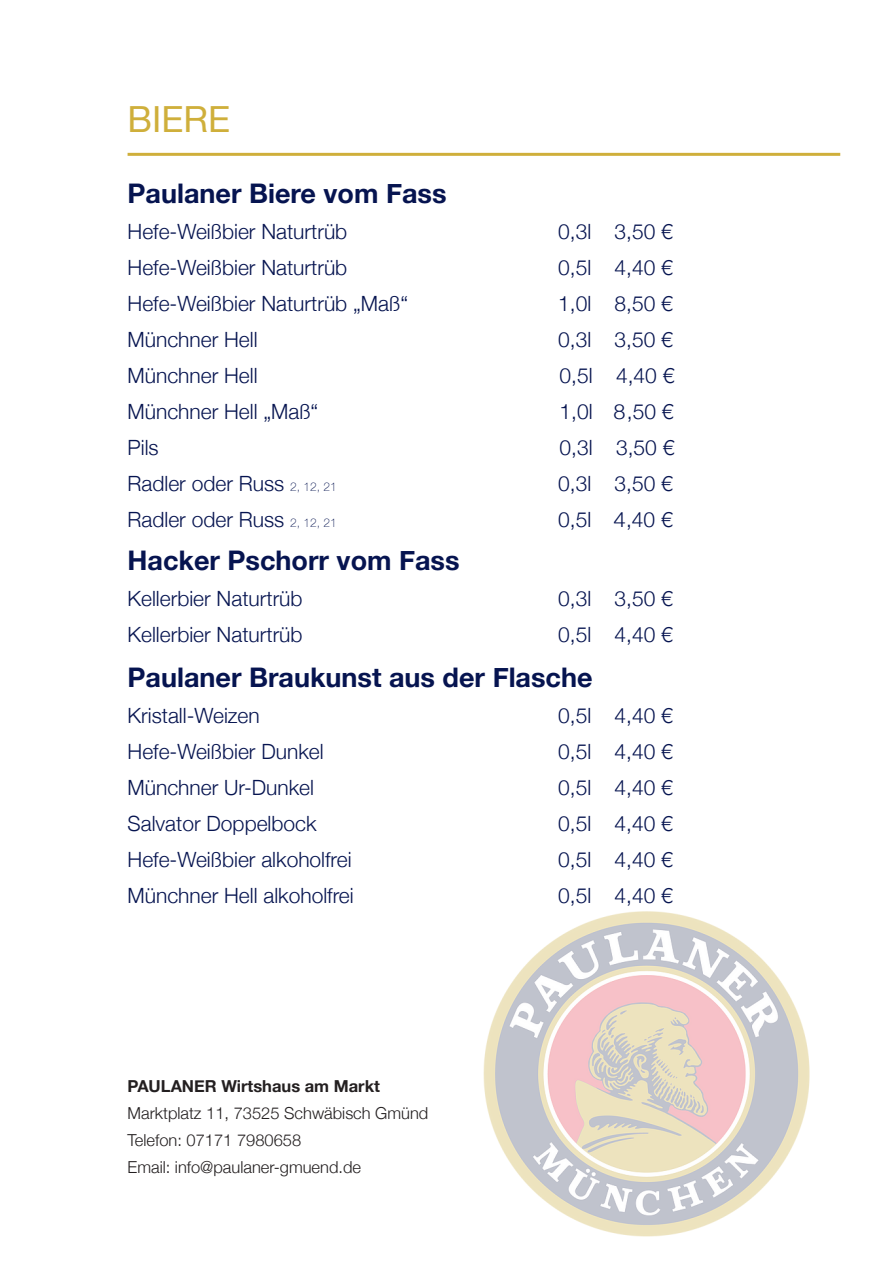
<style>
.page{position:relative;width:893px;height:1263px;background:#fff}
.page>*{position:absolute;margin:0;border:0;box-sizing:border-box;transform-origin:0 0}
.t1{font:36px "Helvetica Neue";color:#cfaf3b}
.t2{font:700 27px "Helvetica Neue";color:#061450}
.t3{font:300 21px "Helvetica Neue";color:#061450}
.t4{font:300 16.5px "Helvetica Neue";color:#231f20}
.t5{font:700 16.5px "Helvetica Neue";color:#231f20}
.s1{font-weight:100;font-size:12px}
</style>
<div class="page">
<hr style="left:128px;top:153px;width:712px;height:3px;background:#cfaf3b">
<img style="left:483px;top:911px;width:327px;height:326px">
<p class="t1" style="left:128px;top:93px;width:104px">BIERE</p>
<p class="t2" style="left:128px;top:172px;width:321px">Paulaner Biere vom Fass</p>
<p class="t3" style="left:128px;top:214px;width:221px">Hefe-Weißbier Naturtrüb</p>
<p class="t3" style="left:558px;top:214px;width:116px">0,3l 3,50 €</p>
<p class="t3" style="left:128px;top:250px;width:221px">Hefe-Weißbier Naturtrüb</p>
<p class="t3" style="left:558px;top:250px;width:116px">0,5l 4,40 €</p>
<p class="t3" style="left:128px;top:286px;width:282px">Hefe-Weißbier Naturtrüb „Maß“</p>
<p class="t3" style="left:558px;top:286px;width:116px">1,0l 8,50 €</p>
<p class="t3" style="left:128px;top:322px;width:132px">Münchner Hell</p>
<p class="t3" style="left:558px;top:322px;width:116px">0,3l 3,50 €</p>
<p class="t3" style="left:128px;top:358px;width:132px">Münchner Hell</p>
<p class="t3" style="left:560px;top:358px;width:116px">0,5l 4,40 €</p>
<p class="t3" style="left:128px;top:394px;width:192px">Münchner Hell „Maß“</p>
<p class="t3" style="left:560px;top:394px;width:116px">1,0l 8,50 €</p>
<p class="t3" style="left:128px;top:430px;width:33px">Pils</p>
<p class="t3" style="left:560px;top:430px;width:116px">0,3l 3,50 €</p>
<p class="t3" style="left:128px;top:466px;width:211px">Radler oder Russ <span class="s1">2, 12, 21</span></p>
<p class="t3" style="left:558px;top:466px;width:116px">0,3l 3,50 €</p>
<p class="t3" style="left:128px;top:502px;width:211px">Radler oder Russ <span class="s1">2, 12, 21</span></p>
<p class="t3" style="left:558px;top:502px;width:116px">0,5l 4,40 €</p>
<p class="t2" style="left:128px;top:539px;width:334px">Hacker Pschorr vom Fass</p>
<p class="t3" style="left:128px;top:582px;width:177px">Kellerbier Naturtrüb</p>
<p class="t3" style="left:558px;top:582px;width:116px">0,3l 3,50 €</p>
<p class="t3" style="left:128px;top:618px;width:177px">Kellerbier Naturtrüb</p>
<p class="t3" style="left:558px;top:618px;width:116px">0,5l 4,40 €</p>
<p class="t2" style="left:128px;top:656px;width:467px">Paulaner Braukunst aus der Flasche</p>
<p class="t3" style="left:128px;top:699px;width:134px">Kristall-Weizen</p>
<p class="t3" style="left:558px;top:699px;width:116px">0,5l 4,40 €</p>
<p class="t3" style="left:128px;top:735px;width:198px">Hefe-Weißbier Dunkel</p>
<p class="t3" style="left:558px;top:735px;width:116px">0,5l 4,40 €</p>
<p class="t3" style="left:128px;top:771px;width:188px">Münchner Ur-Dunkel</p>
<p class="t3" style="left:558px;top:771px;width:116px">0,5l 4,40 €</p>
<p class="t3" style="left:128px;top:807px;width:191px">Salvator Doppelbock</p>
<p class="t3" style="left:558px;top:807px;width:116px">0,5l 4,40 €</p>
<p class="t3" style="left:128px;top:843px;width:226px">Hefe-Weißbier alkoholfrei</p>
<p class="t3" style="left:558px;top:843px;width:116px">0,5l 4,40 €</p>
<p class="t3" style="left:128px;top:879px;width:228px">Münchner Hell alkoholfrei</p>
<p class="t3" style="left:558px;top:879px;width:116px">0,5l 4,40 €</p>
<p class="t5" style="left:128px;top:1073px;width:254px">PAULANER Wirtshaus am Markt</p>
<p class="t4" style="left:128px;top:1100px;width:302px">Marktplatz 11, 73525 Schwäbisch Gmünd</p>
<p class="t4" style="left:128px;top:1127px;width:175px">Telefon: 07171 7980658</p>
<p class="t4" style="left:128px;top:1154px;width:235px">Email: info@paulaner-gmuend.de</p>
</div>
